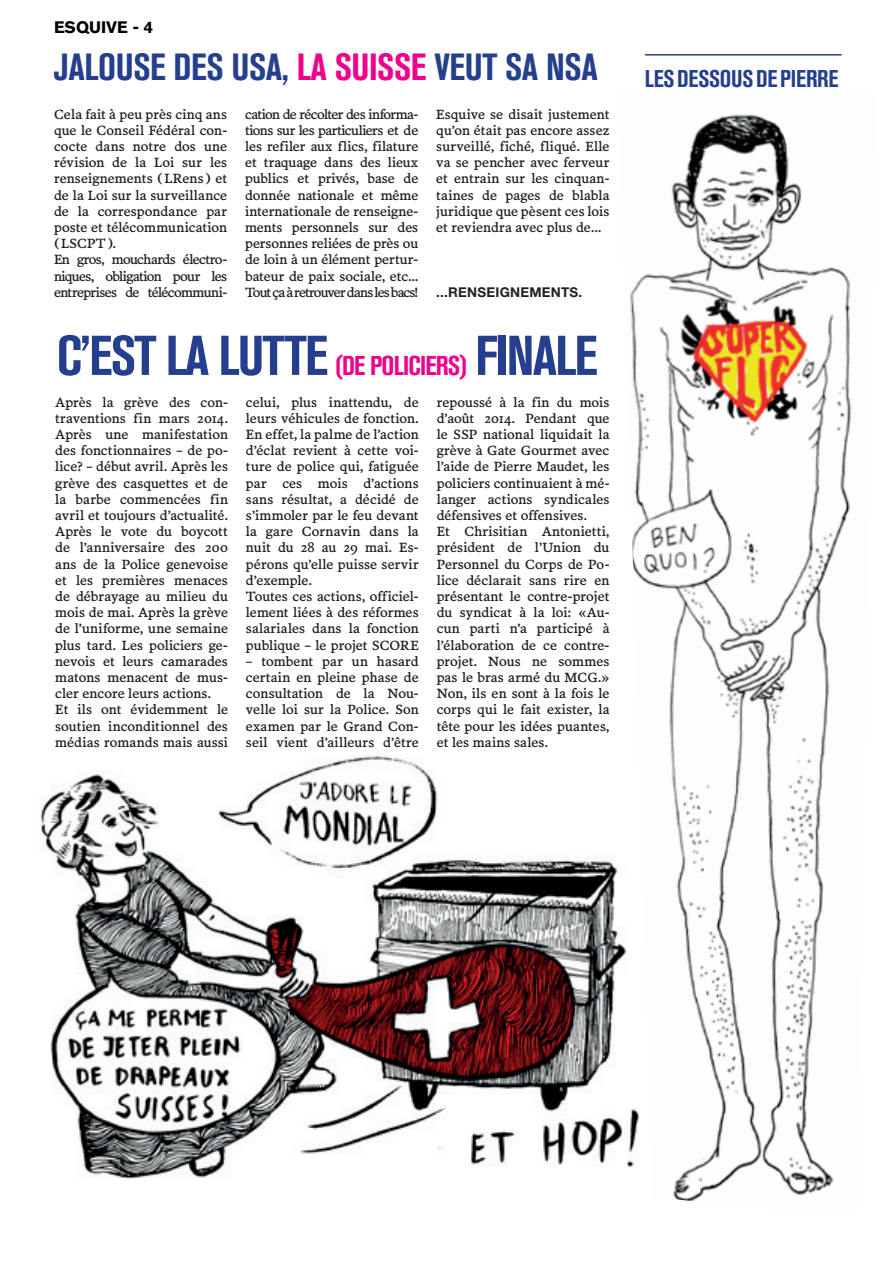
<style>
.page{position:relative;width:893px;height:1263px;background:#fff}
.page>*{position:absolute;margin:0;border:0;box-sizing:border-box;transform-origin:0 0}
.t1{font:55.5px "Akzidenz Grotesk BQ Bd Cnd Alt";letter-spacing:-.03em;color:#253f8e}
.t2{font:37.5px "Akzidenz Grotesk BQ Bd Cnd Alt";letter-spacing:-.01em;color:#253f8e}
.t3{font:24px "Akzidenz Grotesk BQ Bd Cnd Alt";letter-spacing:-.01em;color:#253f8e}
.t4{font:700 16.5px "Akzidenz Grotesk BQ";color:#000}
.t5{font:13.5px/16.2px "Poynter Text Roman Four";letter-spacing:.005em;color:#231f20}
.t6{font:700 13.5px "Helvetica Neue LT Std";letter-spacing:.02em;color:#231f20}
.s1{color:#ed028c}
.s2{font-size:27px;color:#ed028c}
</style>
<div class="page">
<img style="left:39px;top:756px;width:579px;height:423px">
<img style="left:618px;top:114px;width:234px;height:1087px">
<hr style="left:645px;top:54px;width:196px;height:2px;background:#253f8e">
<p class="t4" style="left:54px;top:17px;width:101px">ESQUIVE - 4</p>
<h2 class="t2" style="left:54px;top:46px;width:545px">JALOUSE DES USA, <span class="s1">LA SUISSE</span> VEUT SA NSA</h2>
<p class="t5" style="left:54px;top:105px;width:175px">Cela fait à peu près cinq ans que le Conseil Fédéral con&shy;cocte dans notre dos une révision de la Loi sur les renseignements (LRens ) et de la Loi sur la surveillance de la correspondance par poste et télécommunication (LSCPT).<br>En gros, mouchards électro&shy;niques, obligation pour les entreprises de télécommuni-</p>
<p class="t5" style="left:245px;top:105px;width:175px;text-align:justify">cation de récolter des informa&shy;tions sur les particuliers et de les refiler aux flics, filature et traquage dans des lieux publics et privés, base de donnée nationale et même internationale de renseigne&shy;ments personnels sur des personnes reliées de près ou de loin à un élément pertur&shy;bateur de paix sociale, etc...<br>Tout ça à retrouver dans les bacs!</p>
<p class="t5" style="left:436px;top:105px;width:175px;text-align:justify">Esquive se disait justement qu’on était pas encore assez surveillé, fiché, fliqué. Elle va se pencher avec ferveur et entrain sur les cinquan&shy;taines de pages de blabla juridique que pèsent ces lois et reviendra avec plus de...</p>
<p class="t6" style="left:436px;top:284px;width:148px">...RENSEIGNEMENTS.</p>
<h1 class="t1" style="left:57px;top:324px;width:542px">C’EST LA LUTTE <span class="s2">(DE POLICIERS)</span> FINALE</h1>
<p class="t5" style="left:55px;top:393px;width:174px">Après la grève des con&shy;traventions fin mars 2014.<br>Après une manifestation des fonctionnaires – de po&shy;lice? – début avril. Après les grève des casquettes et de la barbe commencées fin avril et toujours d’actualité.<br>Après le vote du boycott de l’anniversaire des 200 ans de la Police genevoise et les premières menaces de débrayage au milieu du mois de mai. Après la grève de l’uniforme, une semaine plus tard. Les policiers ge&shy;nevois et leurs camarades matons menacent de mus&shy;cler encore leurs actions.<br>Et ils ont évidemment le soutien inconditionnel des médias romands mais aussi</p>
<p class="t5" style="left:246px;top:393px;width:174px">celui, plus inattendu, de leurs véhicules de fonction.<br>En effet, la palme de l’action d’éclat revient à cette voi&shy;ture de police qui, fatiguée par ces mois d’actions sans résultat, a décidé de s’immoler par le feu devant la gare Cornavin dans la nuit du 28 au 29 mai. Es&shy;pérons qu’elle puisse servir d’exemple.<br>Toutes ces actions, officiel&shy;lement liées à des réformes salariales dans la fonction publique – le projet SCORE</p>
<p class="t5" style="left:246px;top:653px;width:174px;text-align:justify">– tombent par un hasard certain en pleine phase de consultation de la Nou&shy;velle loi sur la Police. Son examen par le Grand Con&shy;seil vient d’ailleurs d’être</p>
<p class="t5" style="left:437px;top:393px;width:174px">repoussé à la fin du mois d’août 2014. Pendant que le SSP national liquidait la grève à Gate Gourmet avec l’aide de Pierre Maudet, les policiers continuaient à mé&shy;langer actions syndicales défensives et offensives.<br>Et Chrisitian Antonietti, président de l’Union du<br>Personnel du Corps de Po&shy;lice déclarait sans rire en présentant le contre-projet du syndicat à la loi: «Au&shy;cun parti n’a participé à l’élaboration de ce contre&shy;projet. Nous ne sommes pas le bras armé du MCG.»<br>Non, ils en sont à la fois le corps qui le fait exister, la tête pour les idées puantes, et les mains sales.</p>
<h3 class="t3" style="left:645px;top:65px;width:195px">LES DESSOUS DE PIERRE</h3>
</div>
